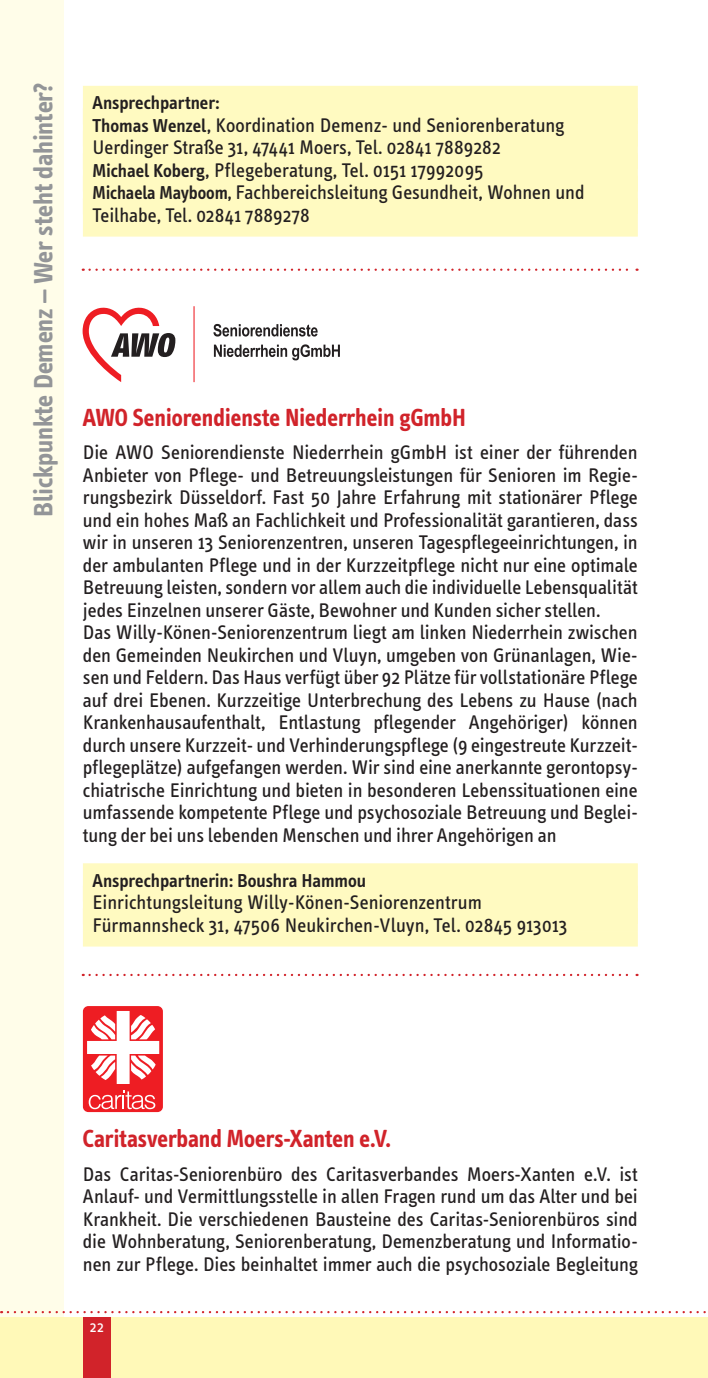
<style>
.page{position:relative;width:708px;height:1378px;background:#fff}
.page>*{position:absolute;margin:0;border:0;box-sizing:border-box;transform-origin:0 0}
.t1{font:700 27px "Info Text";letter-spacing:-.01em;color:#939598}
.t2{font:700 25.2px "Info Text";letter-spacing:-.005em;color:#d1232a;scale:.95 1}
.t3{font:20.25px/22.5px "Info Text";color:#231f20}
.t4{font:600 19.12px "Info Text";color:#231f20}
.t5{font:15.75px "Info Text";color:#fff}
.s1{font-weight:600;font-size:19.12px}
</style>
<div class="page">
<div style="left:689px;top:1317px;width:19px;height:61px;background:#fff9b8"></div>
<div style="left:0;top:0;width:64px;height:1378px;background:#fffde9"></div>
<div style="left:0;top:1317px;width:689px;height:61px;background:#fff9b8"></div>
<svg style="left:8px;top:1311px;width:698px;height:2px"></svg>
<div style="left:83px;top:1317px;width:28px;height:61px;background:#d1232a"></div>
<div style="left:83px;top:86px;width:555px;height:23px;background:#fffac1"></div>
<div style="left:83px;top:108px;width:555px;height:24px;background:#fffac1"></div>
<div style="left:83px;top:131px;width:555px;height:23px;background:#fffac1"></div>
<div style="left:83px;top:153px;width:555px;height:24px;background:#fffac1"></div>
<div style="left:83px;top:176px;width:555px;height:23px;background:#fffac1"></div>
<div style="left:83px;top:198px;width:555px;height:24px;background:#fffac1"></div>
<div style="left:83px;top:222px;width:555px;height:15px;background:#fffac1"></div>
<div style="left:83px;top:863px;width:555px;height:24px;background:#fffac1"></div>
<div style="left:83px;top:886px;width:555px;height:23px;background:#fffac1"></div>
<div style="left:83px;top:908px;width:555px;height:24px;background:#fffac1"></div>
<div style="left:83px;top:932px;width:555px;height:14px;background:#fffac1"></div>
<svg style="left:90px;top:269px;width:548px;height:2px"></svg>
<svg style="left:90px;top:974px;width:548px;height:2px"></svg>
<svg style="left:83px;top:307px;width:92px;height:75px"></svg>
<hr style="left:194px;top:306px;width:1px;height:76px;background:#ee1d23">
<svg style="left:214px;top:344px;width:126px;height:16px"></svg>
<svg style="left:213px;top:324px;width:105px;height:12px"></svg>
<div style="left:83px;top:1006px;width:80px;height:106px;background:#ee1d23;border-radius:5px"></div>
<svg style="left:87px;top:1011px;width:72px;height:73px"></svg>
<svg style="left:89px;top:1090px;width:66px;height:19px"></svg>
<h1 class="t1" style="left:28px;top:517px;width:435px;rotate:-90deg">Blickpunkte Demenz – Wer steht dahinter?</h1>
<p class="t4" style="left:92px;top:92px;width:128px">Ansprechpartner:</p>
<p class="t3" style="left:92px;top:114px;width:494px"><span class="s1">Thomas Wenzel</span>, Koordination Demenz- und Seniorenberatung Uerdinger Straße 31, 47441 Moers, Tel. 02841 7889282<br><span class="s1">Michael Koberg</span>, Pflegeberatung, Tel. 0151 17992095<br><span class="s1">Michaela Mayboom</span>, Fachbereichsleitung Gesundheit, Wohnen und Teilhabe, Tel. 02841 7889278</p>
<p class="t2" style="left:83px;top:403px;width:405px">AWO Seniorendienste Niederrhein gGmbH</p>
<p class="t3" style="left:83px;top:441px;width:556px">Die AWO Seniorendienste Niederrhein gGmbH ist einer der führenden Anbieter von Pflege- und Betreuungsleistungen für Senioren im Regie&shy;rungsbezirk Düsseldorf. Fast 50 Jahre Erfahrung mit stationärer Pflege und ein hohes Maß an Fachlichkeit und Professionalität garantieren, dass wir in unseren 13 Seniorenzentren, unseren Tagespflegeeinrichtungen, in der ambulanten Pflege und in der Kurzzeitpflege nicht nur eine optimale Betreuung leisten, sondern vor allem auch die individuelle Lebensqualität jedes Einzelnen unserer Gäste, Bewohner und Kunden sicher stellen.<br>Das Willy-Könen-Seniorenzentrum liegt am linken Niederrhein zwischen den Gemeinden Neukirchen und Vluyn, umgeben von Grünanlagen, Wie&shy;sen und Feldern. Das Haus verfügt über 92 Plätze für vollstationäre Pflege auf drei Ebenen. Kurzzeitige Unterbrechung des Lebens zu Hause (nach Krankenhausaufenthalt, Entlastung pflegender Angehöriger) können durch unsere Kurzzeit- und Verhinderungspflege (9 eingestreute Kurzzeit&shy;pflegeplätze) aufgefangen werden. Wir sind eine anerkannte gerontopsy&shy;chiatrische Einrichtung und bieten in besonderen Lebenssituationen eine umfassende kompetente Pflege und psychosoziale Betreuung und Beglei&shy;tung der bei uns lebenden Menschen und ihrer Angehörigen an</p>
<p class="t4" style="left:92px;top:870px;width:275px">Ansprechpartnerin: Boushra Hammou</p>
<p class="t3" style="left:92px;top:891px;width:476px">Einrichtungsleitung Willy-Könen-Seniorenzentrum<br>Fürmannsheck 31, 47506 Neukirchen-Vluyn, Tel. 02845 913013</p>
<p class="t2" style="left:83px;top:1124px;width:326px">Caritasverband Moers-Xanten e.V.</p>
<p class="t3" style="left:83px;top:1163px;width:556px;text-align:justify">Das Caritas-Seniorenbüro des Caritasverbandes Moers-Xanten e.V. ist Anlauf- und Vermittlungsstelle in allen Fragen rund um das Alter und bei Krankheit. Die verschiedenen Bausteine des Caritas-Seniorenbüros sind die Wohnberatung, Seniorenberatung, Demenzberatung und Informatio&shy;nen zur Pflege. Dies beinhaltet immer auch die psychosoziale Begleitung</p>
<p class="t5" style="left:90px;top:1318px;width:16px">22</p>
</div>
